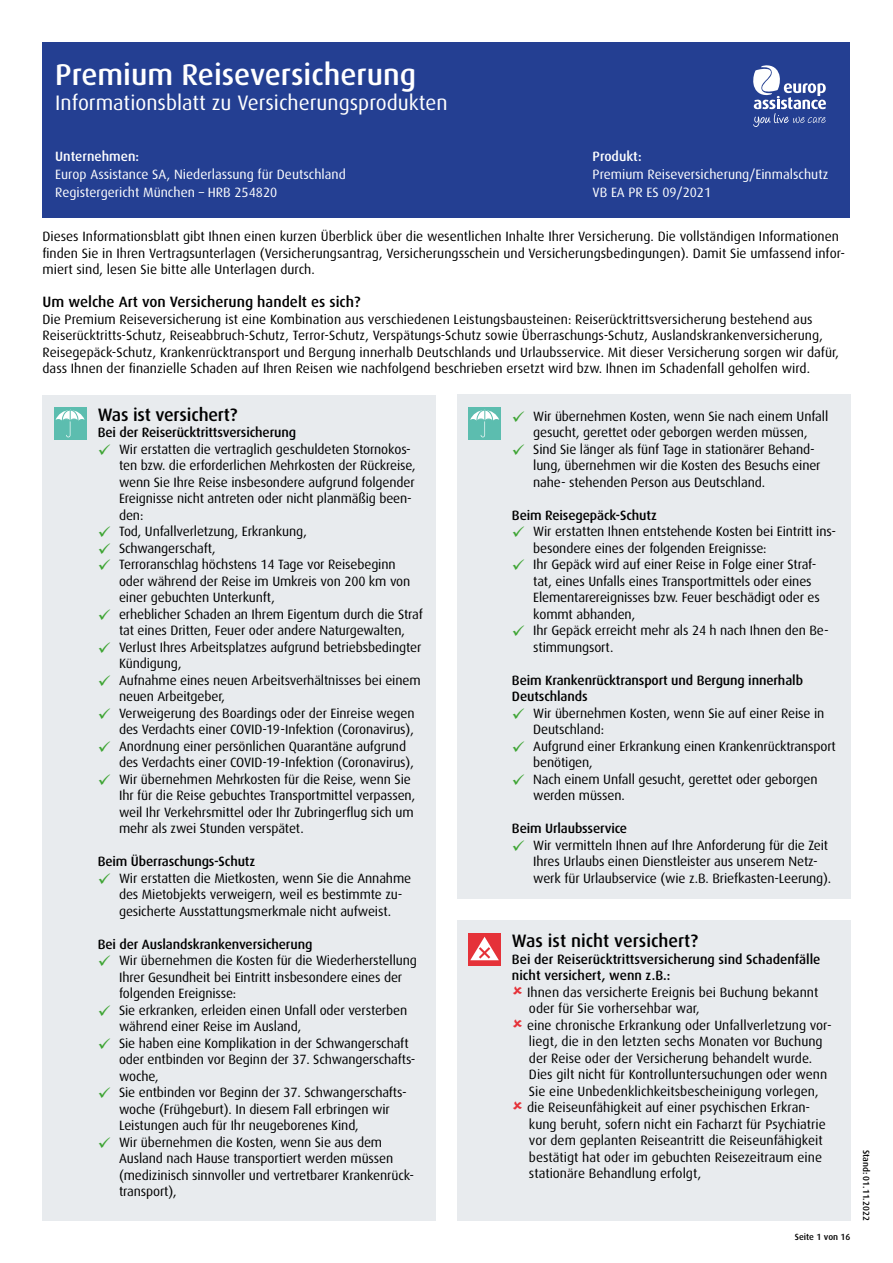
<style>
.page{position:relative;width:893px;height:1263px;background:#fff}
.page>*{position:absolute;margin:0;border:0;box-sizing:border-box;transform-origin:0 0}
.t1{font:500 30px "Dax Pro";color:#fff}
.t2{font:21px "Dax Pro";color:#fff}
.t3{font:500 18px "Dax Pro";letter-spacing:-.005em;color:#000}
.t4{font:500 15px "Dax Pro";color:#000}
.t5{font:13.5px/16.5px "Dax Pro";letter-spacing:-.01em;color:#000}
.t6{font:500 13.5px/16.5px "Dax Pro";letter-spacing:-.01em;color:#000}
.t7{font:13.5px/18px "Dax Pro";color:#fff}
.t8{font:500 13.5px "Dax Pro";color:#fff}
.t9{font:500 9px "Dax Pro";color:#000}
.s1{color:#3fa535}
</style>
<div class="page">
<div style="left:457px;top:919px;width:393px;height:301px;background:#e8ebee"></div>
<div style="left:43px;top:395px;width:393px;height:825px;background:#e8ebee"></div>
<div style="left:457px;top:395px;width:393px;height:504px;background:#e8ebee"></div>
<div style="left:43px;top:43px;width:807px;height:175px;background:#243f92"></div>
<div style="left:54px;top:407px;width:32px;height:33px;background:#5cbdaf"></div>
<svg style="left:56px;top:409px;width:29px;height:28px"></svg>
<div style="left:468px;top:407px;width:33px;height:33px;background:#5cbdaf"></div>
<svg style="left:470px;top:409px;width:29px;height:28px"></svg>
<div style="left:468px;top:933px;width:33px;height:32px;background:#e53239"></div>
<svg style="left:470px;top:937px;width:29px;height:24px"></svg>
<svg style="left:753px;top:65px;width:73px;height:62px"></svg>
<h1 class="t1" style="left:55px;top:56px;width:362px">Premium Reiseversicherung</h1>
<h2 class="t2" style="left:55px;top:90px;width:394px">Informationsblatt zu Versicherungsprodukten</h2>
<p class="t8" style="left:55px;top:148px;width:85px">Unternehmen:</p>
<p class="t7" style="left:55px;top:165px;width:292px">Europ Assistance SA, Niederlassung für Deutschland<br>Registergericht München – HRB 254820</p>
<p class="t8" style="left:593px;top:148px;width:51px">Produkt:</p>
<p class="t7" style="left:593px;top:165px;width:237px">Premium Reiseversicherung/Einmalschutz<br>VB EA PR ES 09/2021</p>
<p class="t5" style="left:43px;top:228px;width:804px">Dieses Informationsblatt gibt Ihnen einen kurzen Überblick über die wesentlichen Inhalte Ihrer Versicherung. Die vollständigen Informationen finden Sie in Ihren Vertragsunterlagen (Versicherungsantrag, Versicherungsschein und Versicherungsbedingungen). Damit Sie umfassend infor&shy;miert sind, lesen Sie bitte alle Unterlagen durch.</p>
<p class="t4" style="left:43px;top:293px;width:319px">Um welche Art von Versicherung handelt es sich?</p>
<p class="t5" style="left:43px;top:311px;width:798px">Die Premium Reiseversicherung ist eine Kombination aus verschiedenen Leistungsbausteinen: Reiserücktrittsversicherung bestehend aus Reiserücktritts-Schutz, Reiseabbruch-Schutz, Terror-Schutz, Verspätungs-Schutz sowie Überraschungs-Schutz, Auslandskrankenversicherung, Reisegepäck-Schutz, Krankenrücktransport und Bergung innerhalb Deutschlands und Urlaubsservice. Mit dieser Versicherung sorgen wir dafür, dass Ihnen der finanzielle Schaden auf Ihren Reisen wie nachfolgend beschrieben ersetzt wird bzw. Ihnen im Schadenfall geholfen wird.</p>
<h3 class="t3" style="left:98px;top:403px;width:141px">Was ist versichert?</h3>
<p class="t6" style="left:98px;top:424px;width:200px">Bei der Reiserücktrittsversicherung</p>
<p class="t5" style="left:119px;top:440px;width:298px;text-indent:-21px"><span class="s1">✓</span> Wir erstatten die vertraglich geschuldeten Stornokos&shy;ten bzw. die erforderlichen Mehrkosten der Rückreise, wenn Sie Ihre Reise insbesondere aufgrund folgender Ereignisse nicht antreten oder nicht planmäßig been&shy;den:</p>
<p class="t5" style="left:98px;top:523px;width:211px"><span class="s1">✓</span> Tod, Unfallverletzung, Erkrankung,</p>
<p class="t5" style="left:98px;top:539px;width:119px"><span class="s1">✓</span> Schwangerschaft,</p>
<p class="t5" style="left:119px;top:556px;width:293px;text-indent:-21px"><span class="s1">✓</span> Terroranschlag höchstens 14 Tage vor Reisebeginn oder während der Reise im Umkreis von 200 km von einer gebuchten Unterkunft,</p>
<p class="t5" style="left:98px;top:605px;width:327px;text-align:center"><span class="s1">✓</span> erheblicher Schaden an Ihrem Eigentum durch die Straf tat eines Dritten, Feuer oder andere Naturgewalten,</p>
<p class="t5" style="left:119px;top:638px;width:304px;text-indent:-21px"><span class="s1">✓</span> Verlust Ihres Arbeitsplatzes aufgrund betriebsbedingter<br>Kündigung,</p>
<p class="t5" style="left:119px;top:671px;width:303px;text-indent:-21px"><span class="s1">✓</span> Aufnahme eines neuen Arbeitsverhältnisses bei einem neuen Arbeitgeber,</p>
<p class="t5" style="left:98px;top:704px;width:318px;text-align:right"><span class="s1">✓</span> Verweigerung des Boardings oder der Einreise wegen des Verdachts einer COVID-19-Infektion (Coronavirus),</p>
<p class="t5" style="left:119px;top:737px;width:296px;text-indent:-21px"><span class="s1">✓</span> Anordnung einer persönlichen Quarantäne aufgrund des Verdachts einer COVID-19-Infektion (Coronavirus),</p>
<p class="t5" style="left:119px;top:770px;width:298px;text-indent:-21px"><span class="s1">✓</span> Wir übernehmen Mehrkosten für die Reise, wenn Sie Ihr für die Reise gebuchtes Transportmittel verpassen, weil Ihr Verkehrsmittel oder Ihr Zubringerflug sich um mehr als zwei Stunden verspätet.</p>
<p class="t6" style="left:98px;top:853px;width:159px">Beim Überraschungs-Schutz</p>
<p class="t5" style="left:119px;top:869px;width:294px;text-indent:-21px"><span class="s1">✓</span> Wir erstatten die Mietkosten, wenn Sie die Annahme des Mietobjekts verweigern, weil es bestimmte zu&shy;gesicherte Ausstattungsmerkmale nicht aufweist.</p>
<p class="t6" style="left:98px;top:935px;width:216px">Bei der Auslandskrankenversicherung</p>
<p class="t5" style="left:119px;top:952px;width:299px;text-indent:-21px"><span class="s1">✓</span> Wir übernehmen die Kosten für die Wiederherstellung<br>Ihrer Gesundheit bei Eintritt insbesondere eines der folgenden Ereignisse:</p>
<p class="t5" style="left:119px;top:1001px;width:290px;text-indent:-21px"><span class="s1">✓</span> Sie erkranken, erleiden einen Unfall oder versterben während einer Reise im Ausland,</p>
<p class="t5" style="left:119px;top:1034px;width:298px;text-indent:-21px"><span class="s1">✓</span> Sie haben eine Komplikation in der Schwangerschaft oder entbinden vor Beginn der 37. Schwangerschafts&shy;woche,</p>
<p class="t5" style="left:119px;top:1084px;width:289px;text-indent:-21px"><span class="s1">✓</span> Sie entbinden vor Beginn der 37. Schwangerschafts&shy;woche (Frühgeburt). In diesem Fall erbringen wir<br>Leistungen auch für Ihr neugeborenes Kind,</p>
<p class="t5" style="left:119px;top:1133px;width:297px;text-indent:-21px"><span class="s1">✓</span> Wir übernehmen die Kosten, wenn Sie aus dem Ausland nach Hause transportiert werden müssen (medizinisch sinnvoller und vertretbarer Krankenrück&shy;transport),</p>
<p class="t5" style="left:512px;top:407px;width:318px;text-align:center"><span class="s1">✓</span> Wir übernehmen Kosten, wenn Sie nach einem Unfall gesucht, gerettet oder geborgen werden müssen,</p>
<p class="t5" style="left:533px;top:440px;width:289px;text-indent:-21px"><span class="s1">✓</span> Sind Sie länger als fünf Tage in stationärer Behand&shy;lung, übernehmen wir die Kosten des Besuchs einer nahe- stehenden Person aus Deutschland.</p>
<p class="t6" style="left:512px;top:506px;width:146px">Beim Reisegepäck-Schutz</p>
<p class="t5" style="left:533px;top:523px;width:304px;text-indent:-21px"><span class="s1">✓</span> Wir erstatten Ihnen entstehende Kosten bei Eintritt ins&shy;besondere eines der folgenden Ereignisse:</p>
<p class="t5" style="left:533px;top:556px;width:288px;text-indent:-21px"><span class="s1">✓</span> Ihr Gepäck wird auf einer Reise in Folge einer Straf&shy;tat, eines Unfalls eines Transportmittels oder eines Elementarereignisses bzw. Feuer beschädigt oder es kommt abhanden,</p>
<p class="t5" style="left:533px;top:622px;width:297px;text-indent:-21px"><span class="s1">✓</span> Ihr Gepäck erreicht mehr als 24 h nach Ihnen den Be&shy;stimmungsort.</p>
<p class="t6" style="left:512px;top:671px;width:293px">Beim Krankenrücktransport und Bergung innerhalb<br>Deutschlands</p>
<p class="t5" style="left:533px;top:704px;width:293px;text-indent:-21px"><span class="s1">✓</span> Wir übernehmen Kosten, wenn Sie auf einer Reise in<br>Deutschland:</p>
<p class="t5" style="left:533px;top:737px;width:304px;text-indent:-21px"><span class="s1">✓</span> Aufgrund einer Erkrankung einen Krankenrücktransport benötigen,</p>
<p class="t5" style="left:533px;top:770px;width:286px;text-indent:-21px"><span class="s1">✓</span> Nach einem Unfall gesucht, gerettet oder geborgen werden müssen.</p>
<p class="t6" style="left:512px;top:820px;width:117px">Beim Urlaubsservice</p>
<p class="t5" style="left:533px;top:836px;width:300px;text-indent:-21px"><span class="s1">✓</span> Wir vermitteln Ihnen auf Ihre Anforderung für die Zeit<br>Ihres Urlaubs einen Dienstleister aus unserem Netz&shy;werk für Urlaubservice (wie z.B. Briefkasten-Leerung).</p>
<h3 class="t3" style="left:512px;top:929px;width:188px">Was ist nicht versichert?</h3>
<p class="t6" style="left:512px;top:950px;width:310px">Bei der Reiserücktrittsversicherung sind Schadenfälle nicht versichert, wenn z.B.:</p>
<p class="t5" style="left:527px;top:983px;width:306px">Ihnen das versicherte Ereignis bei Buchung bekannt oder für Sie vorhersehbar war,<br>eine chronische Erkrankung oder Unfallverletzung vor&shy;liegt, die in den letzten sechs Monaten vor Buchung der Reise oder der Versicherung behandelt wurde.<br>Dies gilt nicht für Kontrolluntersuchungen oder wenn Sie eine Unbedenklichkeitsbescheinigung vorlegen, die Reiseunfähigkeit auf einer psychischen Erkran&shy;kung beruht, sofern nicht ein Facharzt für Psychiatrie vor dem geplanten Reiseantritt die Reiseunfähigkeit bestätigt hat oder im gebuchten Reisezeitraum eine stationäre Behandlung erfolgt,</p>
<p class="t9" style="left:795px;top:1231px;width:57px">Seite 1 von 16</p>
<p class="t9" style="left:872px;top:1150px;width:72px;rotate:90deg">Stand: 01.11.2022</p>
</div>
